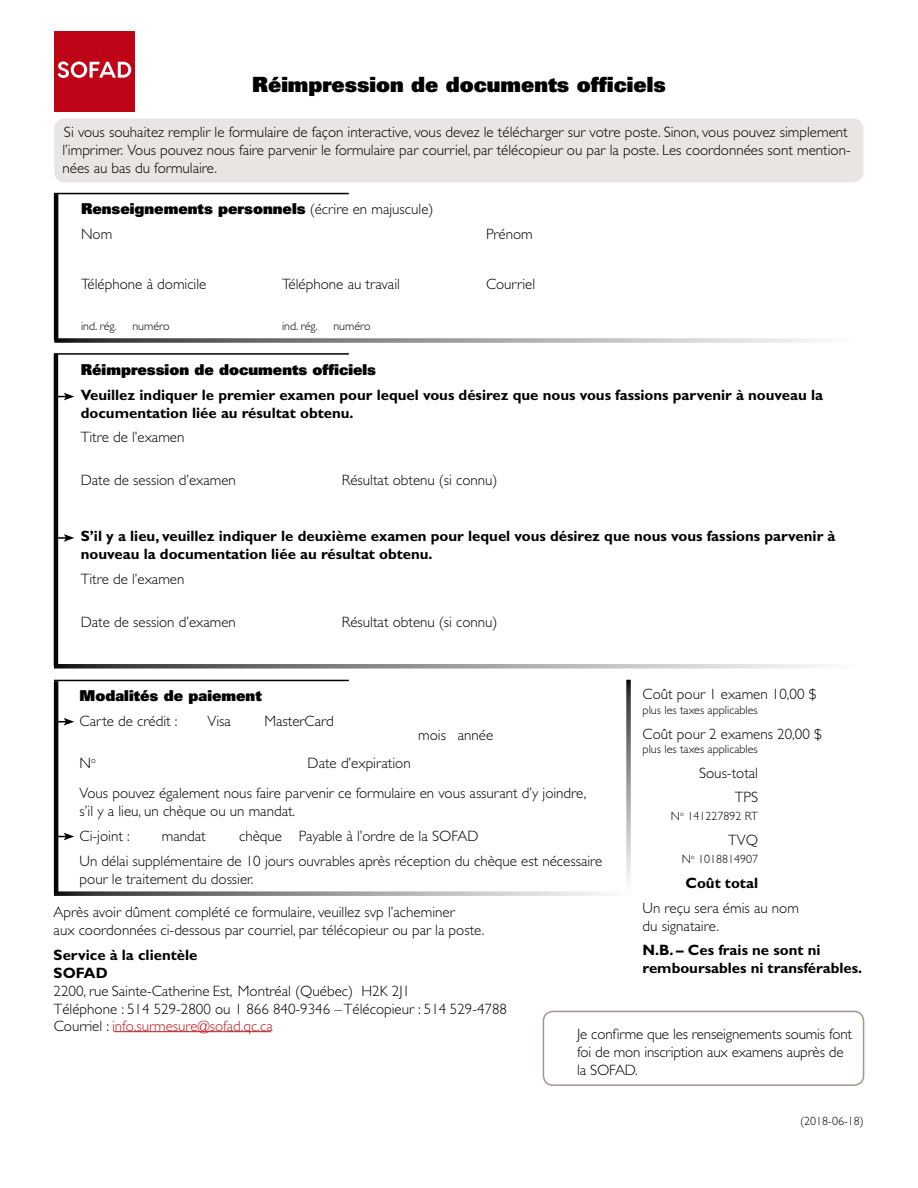
<style>
.page{position:relative;width:918px;height:1188px;background:#fff}
.page>*{position:absolute;margin:0;border:0;box-sizing:border-box;transform-origin:0 0}
.t1{font:900 21px "Univers";color:#000}
.t2{font:300 15px/18px "Gill Sans Std";color:#000}
.t3{font:700 15px/18px "Gill Sans Std";color:#000}
.t4{font:900 15px "Univers";color:#000}
.t5{font:300 12px "Gill Sans Std";color:#000}
.s1{font-family:"Gill Sans Std";font-weight:300}
.s2{font-family:"Gill Sans"}
.s3{color:#c4161c}
</style>
<div class="page">
<div style="left:54px;top:31px;width:81px;height:81px;background:#c00418"></div>
<svg style="left:58px;top:61px;width:73px;height:17px"></svg>
<hr style="left:54px;top:193px;width:295px;height:1px;background:#000">
<hr style="left:54px;top:194px;width:4px;height:147px;background:#040404">
<svg style="left:54px;top:338px;width:763px;height:5px"></svg>
<hr style="left:54px;top:353px;width:295px;height:2px;background:#000">
<hr style="left:54px;top:354px;width:4px;height:312px;background:#040404">
<svg style="left:54px;top:664px;width:763px;height:5px"></svg>
<hr style="left:54px;top:680px;width:295px;height:1px;background:#000">
<hr style="left:54px;top:681px;width:4px;height:213px;background:#040404">
<svg style="left:54px;top:891px;width:549px;height:5px"></svg>
<svg style="left:626px;top:680px;width:5px;height:202px"></svg>
<svg style="left:58px;top:718px;width:16px;height:8px"></svg>
<svg style="left:58px;top:833px;width:16px;height:7px"></svg>
<div style="left:55px;top:119px;width:808px;height:63px;background:#e8e5e2;border-radius:10px"></div>
<div style="left:54px;top:119px;width:809px;height:63px;border:2px solid #e8e5e2;border-radius:10px"></div>
<hr style="left:114px;top:1031px;width:157px;height:1px;background:#c4161c">
<div style="left:543px;top:1011px;width:321px;height:75px;border:2px solid #a2988a;border-radius:10px"></div>
<svg style="left:58px;top:534px;width:16px;height:8px"></svg>
<svg style="left:58px;top:393px;width:16px;height:7px"></svg>
<h1 class="t1" style="left:252px;top:70px;width:415px">Réimpression de documents officiels</h1>
<p class="t2" style="left:62px;top:123px;width:790px">Si vous souhaitez remplir le formulaire de façon interactive, vous devez le télécharger sur votre poste. Sinon, vous pouvez simplement l’imprimer. Vous pouvez nous faire parvenir le formulaire par courriel, par télécopieur ou par la poste. Les coordonnées sont mention&shy;nées au bas du formulaire.</p>
<p class="t4" style="left:81px;top:199px;width:354px">Renseignements personnels <span class="s1">(écrire en majuscule)</span></p>
<p class="t2" style="left:81px;top:225px;width:33px">Nom</p>
<p class="t2" style="left:486px;top:225px;width:48px">Prénom</p>
<p class="t2" style="left:81px;top:275px;width:127px">Téléphone à domicile</p>
<p class="t2" style="left:282px;top:275px;width:119px">Téléphone au travail</p>
<p class="t2" style="left:486px;top:275px;width:51px">Courriel</p>
<p class="t5" style="left:81px;top:319px;width:37px">ind. rég.</p>
<p class="t5" style="left:132px;top:319px;width:39px">numéro</p>
<p class="t5" style="left:282px;top:319px;width:37px">ind. rég.</p>
<p class="t5" style="left:333px;top:319px;width:39px">numéro</p>
<p class="t4" style="left:81px;top:360px;width:297px">Réimpression de documents officiels</p>
<p class="t3" style="left:81px;top:386px;width:744px">Veuillez indiquer le premier examen pour lequel vous désirez que nous vous fassions parvenir à nouveau la documentation liée au résultat obtenu.</p>
<p class="t2" style="left:81px;top:429px;width:105px">Titre de l’examen</p>
<p class="t2" style="left:81px;top:471px;width:157px">Date de session d’examen</p>
<p class="t2" style="left:342px;top:471px;width:157px">Résultat obtenu (si connu)</p>
<p class="t3" style="left:81px;top:527px;width:756px">S’il y a lieu, veuillez indiquer le deuxième examen pour lequel vous désirez que nous vous fassions parvenir à nouveau la documentation liée au résultat obtenu.</p>
<p class="t2" style="left:81px;top:570px;width:105px">Titre de l’examen</p>
<p class="t2" style="left:81px;top:613px;width:157px">Date de session d’examen</p>
<p class="t2" style="left:342px;top:613px;width:157px">Résultat obtenu (si connu)</p>
<p class="t2" style="left:643px;top:686px;width:175px">Coût pour 1 examen 10,00 $</p>
<p class="t5" style="left:643px;top:703px;width:117px">plus les taxes applicables</p>
<p class="t2" style="left:643px;top:725px;width:181px">Coût pour 2 examens 20,00 $</p>
<p class="t5" style="left:643px;top:742px;width:117px">plus les taxes applicables</p>
<p class="t2" style="left:699px;top:761px;width:60px;line-height:24.8px;text-align:right">Sous-total<br>TPS</p>
<p class="t5" style="left:671px;top:810px;width:89px">N<sup>o</sup> 141227892 RT</p>
<p class="t2" style="left:728px;top:831px;width:31px">TVQ</p>
<p class="t5" style="left:682px;top:852px;width:78px">N<sup>o</sup> 1018814907</p>
<p class="t3" style="left:686px;top:874px;width:74px">Coût total</p>
<p class="t2" style="left:643px;top:899px;width:158px">Un reçu sera émis au nom du signataire.</p>
<p class="t3" style="left:643px;top:941px;width:221px">N.B. – Ces frais ne sont ni remboursables ni transférables.</p>
<p class="t4" style="left:80px;top:686px;width:184px">Modalités de paiement</p>
<p class="t2" style="left:80px;top:712px;width:99px">Carte de crédit :</p>
<p class="t2" style="left:208px;top:712px;width:25px">Visa</p>
<p class="t2" style="left:264px;top:712px;width:71px">MasterCard</p>
<p class="t2" style="left:418px;top:726px;width:77px">mois année</p>
<p class="t2" style="left:80px;top:749px;width:508px;line-height:29.8px;text-indent:228px">Date d’expiration<br>Vous pouvez également nous faire parvenir ce formulaire en vous assurant d’y joindre,</p>
<p class="t2" style="left:80px;top:799px;width:217px;line-height:24.8px">s’il y a lieu, un chèque ou un mandat.<br>Ci-joint :</p>
<p class="t2" style="left:80px;top:755px;width:18px">N<sup>o</sup></p>
<p class="t2" style="left:80px;top:824px;width:524px;line-height:24.8px;text-indent:160px">chèque Payable à l’ordre de la SOFAD<br>Un délai supplémentaire de 10 jours ouvrables après réception du chèque est nécessaire</p>
<p class="t2" style="left:80px;top:870px;width:175px">pour le traitement du dossier.</p>
<p class="t2" style="left:162px;top:827px;width:45px">mandat</p>
<p class="t2" style="left:54px;top:903px;width:432px">Après avoir dûment complété ce formulaire, veuillez svp l’acheminer<br>aux coordonnées ci-dessous par courriel, par télécopieur ou par la poste.</p>
<p class="t3" style="left:54px;top:945px;width:145px">Service à la clientèle<br>SOFAD</p>
<p class="t2" style="left:54px;top:982px;width:455px">2200, rue Sainte-Catherine Est, Montréal (Québec) H2K 2J1<br>Téléphone : 514 529-280<span class="s2">0</span> ou 1 866 840-9346 – Télécopieur : 514 529-4788<br>Courriel : <span class="s3">info.surmesure@sofad.qc.ca</span></p>
<p class="t2" style="left:577px;top:1025px;width:276px">Je confirme que les renseignements soumis font foi de mon inscription aux examens auprès de la SOFAD.</p>
<p class="t5" style="left:800px;top:1114px;width:65px">(2018-06-18)</p>
</div>
